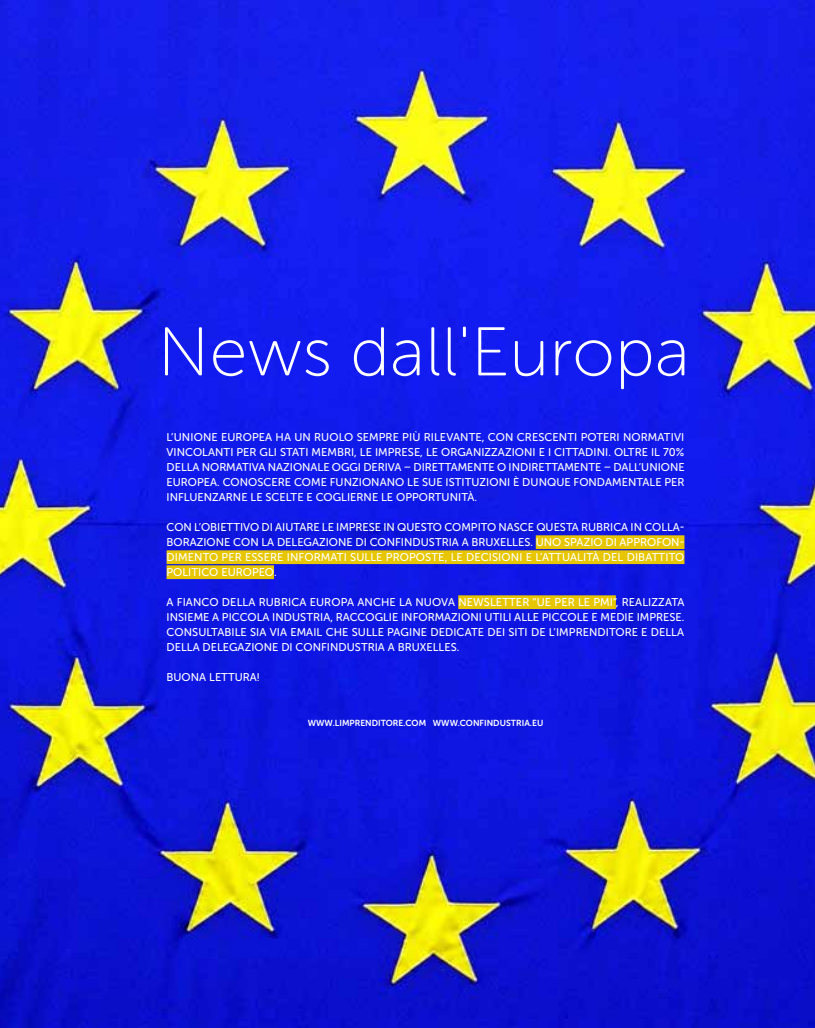
<style>
.page{position:relative;width:815px;height:1028px;background:#fff}
.page>*{position:absolute;margin:0;border:0;box-sizing:border-box;transform-origin:0 0}
.t1{font:68.75px "Museo Sans Rounded 100";letter-spacing:.01em;color:#fff}
.t2{font:11.25px/15px "Museo Sans Rounded 500";letter-spacing:.005em;color:#fff;text-align:justify}
.t3{font:8.75px "Museo Sans Rounded 700";letter-spacing:.005em;color:#fff}
</style>
<div class="page">
<img style="left:0;top:0;width:815px;height:1028px">
<div style="left:536px;top:535px;width:148px;height:14px;background:#e7c600"></div>
<div style="left:167px;top:550px;width:517px;height:14px;background:#e7c600"></div>
<div style="left:167px;top:565px;width:107px;height:14px;background:#e7c600"></div>
<div style="left:458px;top:595px;width:158px;height:14px;background:#e7c600"></div>
<h1 class="t1" style="left:158px;top:315px;width:533px">News dall'Europa</h1>
<p class="t2" style="left:167px;top:429px;width:520px">L’UNIONE EUROPEA HA UN RUOLO SEMPRE PIÙ RILEVANTE, CON CRESCENTI POTERI NORMATIVI VINCOLANTI PER GLI STATI MEMBRI, LE IMPRESE, LE ORGANIZZAZIONI E I CITTADINI. OLTRE IL 70% DELLA NORMATIVA NAZIONALE OGGI DERIVA – DIRETTAMENTE O INDIRETTAMENTE – DALL’UNIONE EUROPEA. CONOSCERE COME FUNZIONANO LE SUE ISTITUZIONI È DUNQUE FONDAMENTALE PER INFLUENZARNE LE SCELTE E COGLIERNE LE OPPORTUNITÀ.</p>
<p class="t2" style="left:167px;top:519px;width:520px">CON L’OBIETTIVO DI AIUTARE LE IMPRESE IN QUESTO COMPITO NASCE QUESTA RUBRICA IN COLLA-BORAZIONE CON LA DELEGAZIONE DI CONFINDUSTRIA A BRUXELLES. UNO SPAZIO DI APPROFON-DIMENTO PER ESSERE INFORMATI SULLE PROPOSTE, LE DECISIONI E L’ATTUALITÀ DEL DIBATTITO POLITICO EUROPEO.</p>
<p class="t2" style="left:167px;top:594px;width:519px">A FIANCO DELLA RUBRICA EUROPA ANCHE LA NUOVA NEWSLETTER “UE PER LE PMI”, REALIZZATA INSIEME A PICCOLA INDUSTRIA, RACCOGLIE INFORMAZIONI UTILI ALLE PICCOLE E MEDIE IMPRESE.<br>CONSULTABILE SIA VIA EMAIL CHE SULLE PAGINE DEDICATE DEI SITI DE L’IMPRENDITORE E DELLA DELLA DELEGAZIONE DI CONFINDUSTRIA A BRUXELLES.</p>
<p class="t2" style="left:167px;top:669px;width:95px">BUONA LETTURA!</p>
<p class="t3" style="left:308px;top:718px;width:237px">WWW.LIMPRENDITORE.COM WWW.CONFINDUSTRIA.EU</p>
</div>
